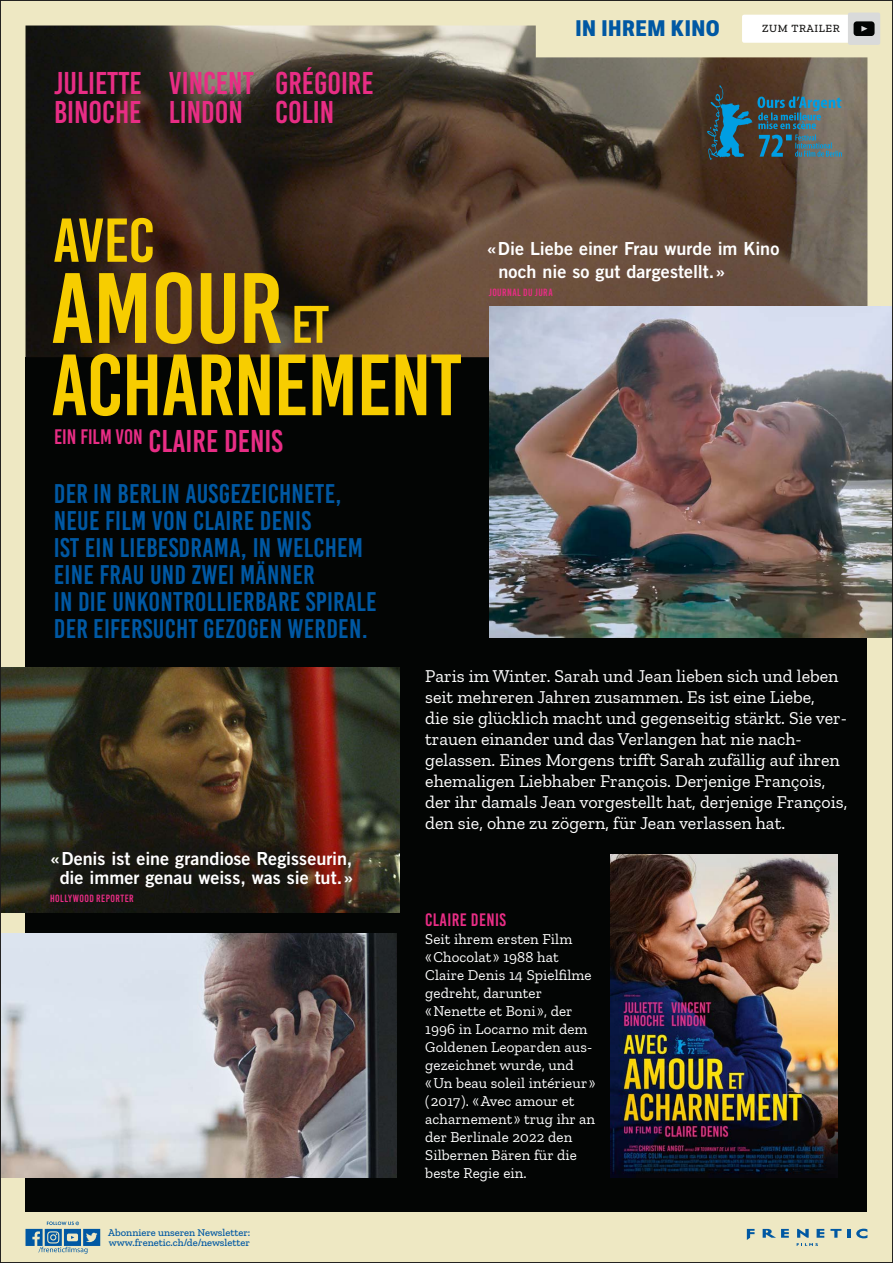
<style>
.page{position:relative;width:893px;height:1263px;background:#fff}
.page>*{position:absolute;margin:0;border:0;box-sizing:border-box;transform-origin:0 0}
.t1{font:31.5px/29px "Bebas Kai";color:#e82d85}
.t2{font:27px/27px "Bebas Kai";letter-spacing:.01em;color:#0058a3}
.t3{font:900 semi-condensed 22.5px "Molde";letter-spacing:.02em;color:#0058a3}
.t4{font:21px "Bebas Kai";color:#e82d85}
.t5{font:18px/21px "Zilla Slab";color:#fff}
.t6{font:18px/19.5px "Trade Gothic Bold Two";color:#fff;text-align:center}
.t7{font:18px "Bebas Kai";letter-spacing:.02em;color:#e82d85}
.t8{font:15px/18px "Zilla Slab";letter-spacing:.01em;color:#fff}
.t9{font:500 11.25px "Zilla Slab";letter-spacing:.05em;color:#181716}
.t10{font:500 10.5px/10.2px "Zilla Slab";color:#0058a3}
.t11{font:10.5px "Bebas Kai";letter-spacing:.04em;color:#e82d85}
</style>
<div class="page">
<img style="left:2px;top:2px;width:889px;height:1259px">
<h1 class="t1" style="left:54px;top:69px;width:89px">JULIETTE<br>BINOCHE</h1>
<h1 class="t1" style="left:169px;top:69px;width:86px">VINCENT<br>LINDON</h1>
<h1 class="t1" style="left:275px;top:69px;width:100px">GRÉGOIRE<br>COLIN</h1>
<p class="t3" style="left:576px;top:14px;width:146px">IN IHREM KINO</p>
<p class="t9" style="left:762px;top:22px;width:79px">Zum Trailer</p>
<p class="t6" style="left:498px;top:237px;width:283px;line-height:22.5px;text-align:left;text-indent:-12px">«Die Liebe einer Frau wurde im Kino noch nie so gut dargestellt.»</p>
<p class="t11" style="left:489px;top:286px;width:66px">JOURNAL DU JURA</p>
<h1 class="t1" style="left:149px;top:427px;width:136px">CLAIRE DENIS</h1>
<p class="t4" style="left:54px;top:426px;width:90px">EIN FILM VON</p>
<h2 class="t2" style="left:54px;top:480px;width:324px">DER IN BERLIN AUSGEZEICHNETE,<br>NEUE FILM VON CLAIRE DENIS<br>IST EIN LIEBESDRAMA, IN WELCHEM<br>EINE FRAU UND ZWEI MÄNNER<br>IN DIE UNKONTROLLIERBARE SPIRALE<br>DER EIFERSUCHT GEZOGEN WERDEN.</h2>
<p class="t6" style="left:50px;top:848px;width:305px">«Denis ist eine grandiose Regisseurin, die immer genau weiss, was sie tut.»</p>
<p class="t11" style="left:50px;top:893px;width:85px">HOLLYWOOD REPORTER</p>
<p class="t10" style="left:108px;top:1227px;width:144px">Abonniere unseren Newsletter: www.frenetic.ch/de/newsletter</p>
<p class="t5" style="left:425px;top:665px;width:424px">Paris im Winter. Sarah und Jean lieben sich und leben seit mehreren Jahren zusammen. Es ist eine Liebe,<br>die sie glücklich macht und gegenseitig stärkt. Sie ver&shy;trauen einander und das Verlangen hat nie nach&shy;gelassen. Eines Morgens trifft Sarah zufällig auf ihren ehemaligen Liebhaber François. Derjenige François, der ihr damals Jean vorgestellt hat, derjenige François, den sie, ohne zu zögern, für Jean verlassen hat.</p>
<p class="t7" style="left:425px;top:910px;width:82px">CLAIRE DENIS</p>
<p class="t8" style="left:425px;top:930px;width:172px">Seit ihrem ersten Film<br>« Chocolat » 1988 hat<br>Claire Denis 14 Spielfilme gedreht, darunter<br>« Nenette et Boni », der<br>1996 in Locarno mit dem<br>Goldenen Leoparden aus&shy;gezeichnet wurde, und<br>« Un beau soleil intérieur » ( 2017 ). « Avec amour et acharnement » trug ihr an der Berlinale 2022 den<br>Silbernen Bären für die beste Regie ein.</p>
</div>
